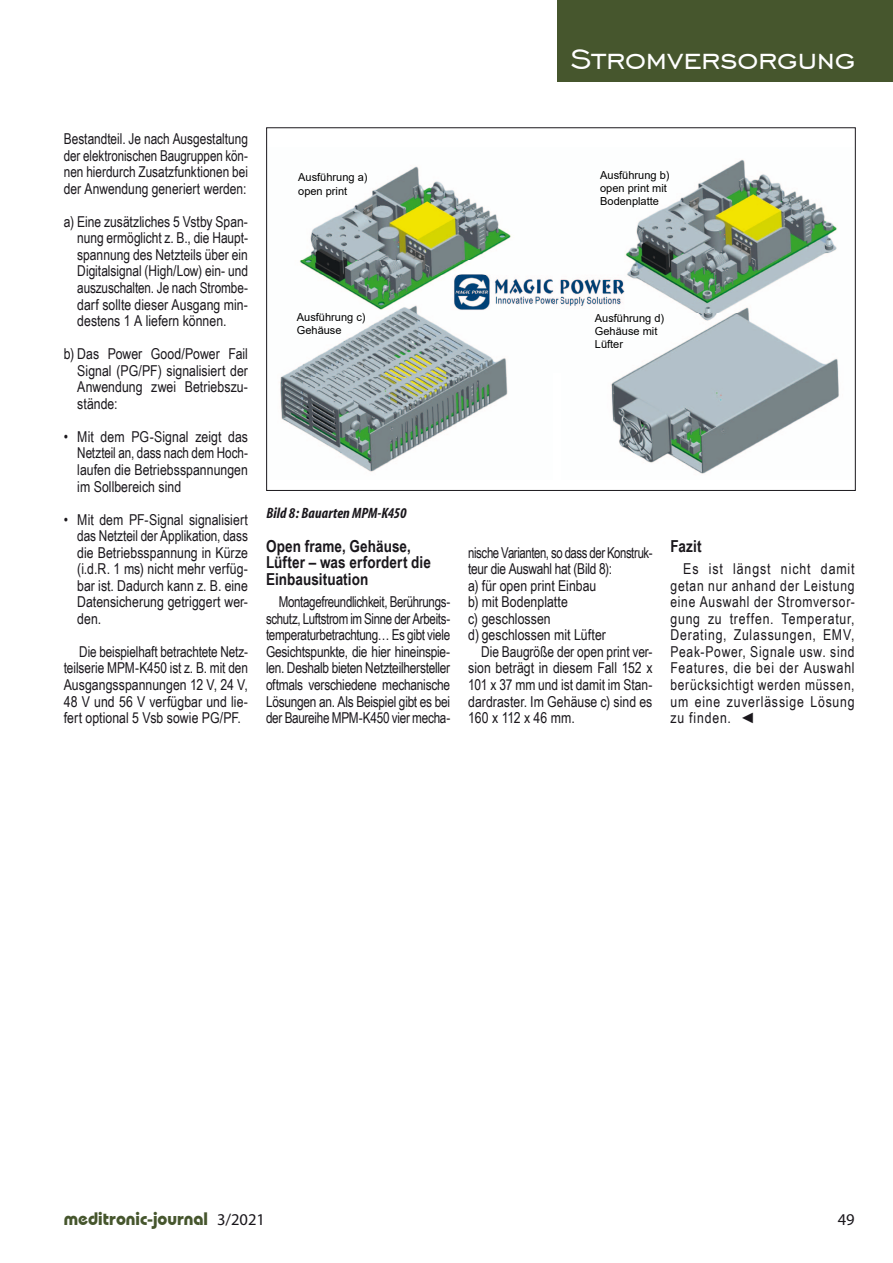
<style>
.page{position:relative;width:893px;height:1263px;background:#fff}
.page>*{position:absolute;margin:0;border:0;box-sizing:border-box;transform-origin:0 0}
.t1{font:36px "Engravers Gothic BT";letter-spacing:-.01em;color:#fff}
.t2{font:700 18px "Bauhaus IT Cby BT";color:#46562d}
.t3{font:700 16.5px/16.5px "Arial Narrow";letter-spacing:.005em;color:#1a171c}
.t4{font:16.5px "Myriad Pro";color:#1a171c}
.t5{font:15px/16.5px "Arial Narrow";color:#1a171c;text-align:justify}
.t6{font:15px/16.5px "Arial Narrow";color:#1a171c;text-align:justify;scale:.94 1}
.t7{font:15px/16.5px "Arial Narrow";color:#1a171c;text-align:justify;scale:.95 1}
.t8{font:15px/16.5px "Arial Narrow";color:#1a171c;scale:.93 1}
.t9{font:italic 700 condensed 15px "Myriad";letter-spacing:.005em;color:#1a171c}
.t10{font:11.1px/13.2px "Arial";color:#000}
.s1{font-family:"Myriad Pro";font-weight:400;font-size:16.5px;color:#1a171c}
</style>
<div class="page">
<img style="left:299px;top:166px;width:212px;height:109px">
<img style="left:454px;top:274px;width:107px;height:31px">
<img style="left:561px;top:159px;width:279px;height:315px">
<img style="left:280px;top:275px;width:273px;height:197px">
<div style="left:558px;top:0;width:335px;height:82px;background:#46562d"></div>
<h1 class="t1" style="left:571px;top:39px;width:286px">Stromversorgung</h1>
<p class="t5" style="left:64px;top:130px;width:186px">Bestandteil. Je nach Ausgestaltung der elektronischen Baugruppen kön&shy;nen hierdurch Zusatzfunktionen bei der Anwendung generiert werden:</p>
<p class="t5" style="left:77px;top:213px;width:172px;text-indent:-14px">a) Eine zusätzliches 5 Vstby Span&shy;nung ermöglicht z. B., die Haupt&shy;spannung des Netzteils über ein Digitalsignal (High/Low) ein- und auszuschalten. Je nach Strombe&shy;darf sollte dieser Ausgang min&shy;destens 1 A liefern können.</p>
<p class="t5" style="left:77px;top:345px;width:172px;text-indent:-14px">b) Das Power Good/Power Fail Signal (PG/PF) signalisiert der Anwendung zwei Betriebszu&shy;stände:</p>
<p class="t5" style="left:77px;top:428px;width:172px;text-indent:-14px">• Mit dem PG-Signal zeigt das Netzteil an, dass nach dem Hoch&shy;laufen die Betriebsspannungen im Sollbereich sind</p>
<p class="t5" style="left:77px;top:510px;width:172px;text-indent:-14px">• Mit dem PF-Signal signalisiert das Netzteil der Applikation, dass die Betriebsspannung in Kürze (i.d.R. 1 ms) nicht mehr verfüg&shy;bar ist. Dadurch kann z. B. eine Datensicherung getriggert wer&shy;den.</p>
<p class="t7" style="left:64px;top:643px;width:195px;text-indent:16px">Die beispielhaft betrachtete Netz&shy;teilserie MPM-K450 ist z. B. mit den Ausgangsspannungen 12 V, 24 V, 48 V und 56 V verfügbar und lie&shy;fert optional 5 Vsb sowie PG/PF.</p>
<p class="t10" style="left:298px;top:171px;width:71px">Ausführung a) open print</p>
<p class="t10" style="left:600px;top:168px;width:71px">Ausführung b) open print mit<br>Bodenplatte</p>
<p class="t10" style="left:297px;top:310px;width:70px">Ausführung c)<br>Gehäuse</p>
<p class="t10" style="left:595px;top:311px;width:71px">Ausführung d)<br>Gehäuse mit<br>Lüfter</p>
<p class="t9" style="left:266px;top:506px;width:142px">Bild 8: BauartenMPM-K450</p>
<p class="t3" style="left:266px;top:537px;width:166px">Open frame, Gehäuse,<br>Lüfter – was erfordert die<br>Einbausituation</p>
<p class="t6" style="left:266px;top:593px;width:197px;text-indent:13px">Montagefreundlichkeit, Berührungs&shy;schutz, Luftstrom im Sinne der Arbeits&shy;temperaturbetrachtung… Es gibt viele Gesichtspunkte, die hier hineinspie&shy;len. Deshalb bieten Netzteilhersteller oftmals verschiedene mechanische Lösungen an. Als Beispiel gibt es bei der Baureihe MPM-K450 vier mecha-</p>
<p class="t8" style="left:468px;top:544px;width:200px">nische Varianten, so dass der Konstruk&shy;teur die Auswahl hat (Bild 8):<br>a) für open print Einbau<br>b) mit Bodenplatte<br>c) geschlossen<br>d) geschlossen mit Lüfter</p>
<p class="t5" style="left:468px;top:643px;width:186px;text-indent:13px">Die Baugröße der open print ver&shy;sion beträgt in diesem Fall 152 x 101 x 37 mm und ist damit im Stan&shy;dardraster. Im Gehäuse c) sind es 160 x 112 x 46 mm.</p>
<p class="t3" style="left:670px;top:537px;width:33px">Fazit</p>
<p class="t5" style="left:670px;top:560px;width:186px;text-indent:13px">Es ist längst nicht damit getan nur anhand der Leistung eine Auswahl der Stromversor&shy;gung zu treffen. Temperatur, Derating, Zulassungen, EMV, Peak-Power, Signale usw. sind Features, die bei der Auswahl berücksichtigt werden müssen, um eine zuverlässige Lösung zu finden. ◄</p>
<p class="t2" style="left:64px;top:1207px;width:203px">meditronic-journal <span class="s1">3/2021</span></p>
<p class="t4" style="left:838px;top:1209px;width:18px">49</p>
</div>
